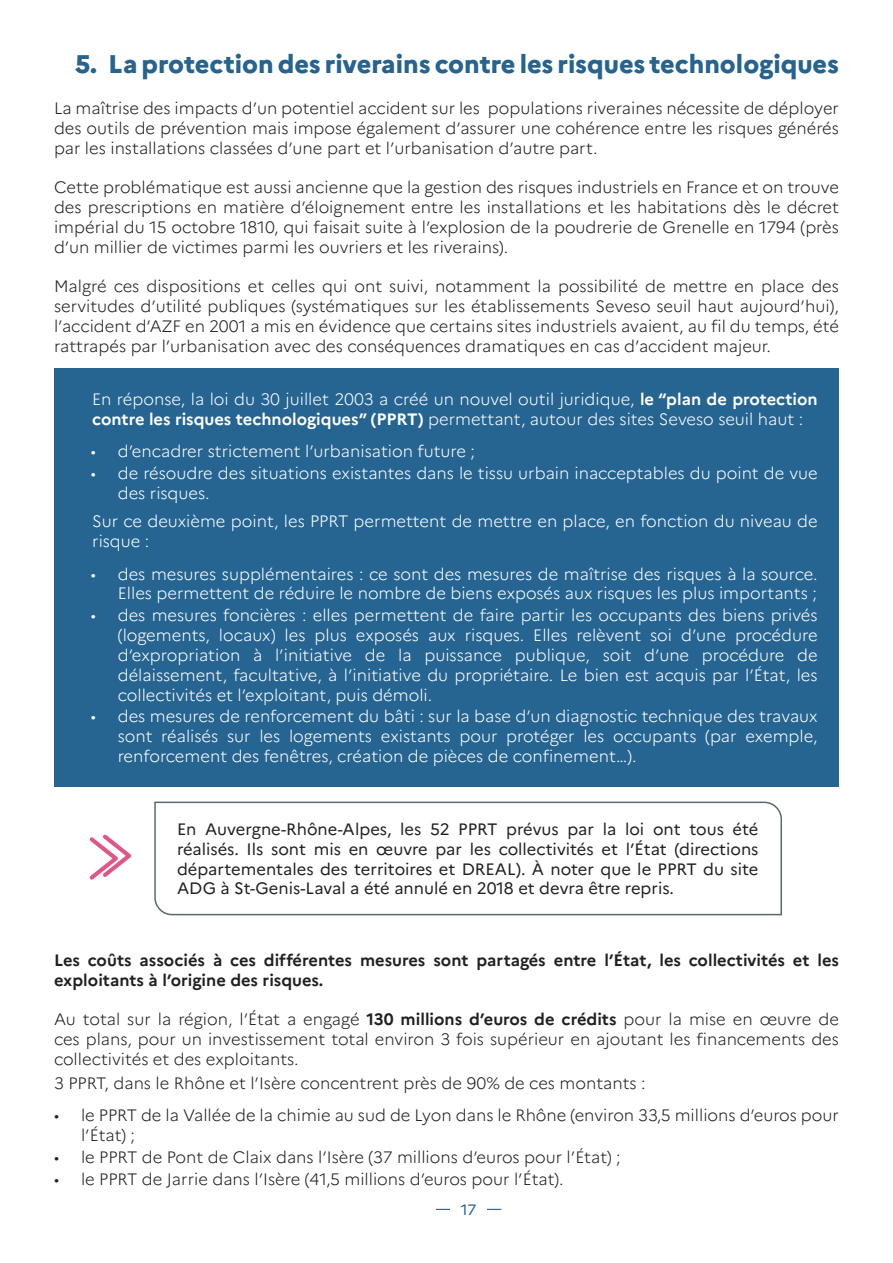
<style>
.page{position:relative;width:893px;height:1263px;background:#fff}
.page>*{position:absolute;margin:0;border:0;box-sizing:border-box;transform-origin:0 0}
.t1{font:800 25.5px "Marianne";color:#26638f}
.t2{font:300 16.5px/19.8px "Marianne";color:#231f20;text-align:justify}
.t3{font:300 16.5px/19.8px "Marianne";color:#fff}
.t4{font:16.5px/19.8px "Marianne";color:#231f20;text-align:justify}
.t5{font:700 16.5px/19.8px "Marianne";color:#231f20}
.t6{font:15px "Marianne";color:#26638f}
.s1{font-weight:700}
</style>
<div class="page">
<hr style="left:436px;top:1209px;width:65px;height:1px;background:#266592">
<div style="left:451px;top:1197px;width:36px;height:25px;background:#fff"></div>
<div style="left:54px;top:368px;width:785px;height:419px;background:#266592"></div>
<svg style="left:154px;top:801px;width:628px;height:115px"></svg>
<svg style="left:89px;top:834px;width:42px;height:46px"></svg>
<p class="t1" style="left:75px;top:44px;width:765px">5. La protection des riverains contre les risques technologiques</p>
<p class="t2" style="left:54px;top:97px;width:787px">La maîtrise des impacts d’un potentiel accident sur les populations riveraines nécessite de déployer des outils de prévention mais impose également d’assurer une cohérence entre les risques générés par les installations classées d’une part et l’urbanisation d’autre part.</p>
<p class="t2" style="left:54px;top:176px;width:786px">Cette problématique est aussi ancienne que la gestion des risques industriels en France et on trouve des prescriptions en matière d’éloignement entre les installations et les habitations dès le décret impérial du 15 octobre 1810, qui faisait suite à l’explosion de la poudrerie de Grenelle en 1794 (près d’un millier de victimes parmi les ouvriers et les riverains).</p>
<p class="t2" style="left:54px;top:275px;width:787px">Malgré ces dispositions et celles qui ont suivi, notamment la possibilité de mettre en place des servitudes d’utilité publiques (systématiques sur les établissements Seveso seuil haut aujourd’hui), l’accident d’AZF en 2001 a mis en évidence que certains sites industriels avaient, au fil du temps, été rattrapés par l’urbanisation avec des conséquences dramatiques en cas d’accident majeur.</p>
<p class="t3" style="left:92px;top:388px;width:727px">En réponse, la loi du 30 juillet 2003 a créé un nouvel outil juridique, <span class="s1">le “plan de protection contre les risques technologiques” (PPRT)</span> permettant, autour des sites Seveso seuil haut :</p>
<p class="t3" style="left:91px;top:440px;width:386px">• d’encadrer strictement l’urbanisation future ;</p>
<p class="t3" style="left:118px;top:462px;width:701px;text-indent:-27px">• de résoudre des situations existantes dans le tissu urbain inacceptables du point de vue des risques.</p>
<p class="t3" style="left:92px;top:510px;width:727px">Sur ce deuxième point, les PPRT permettent de mettre en place, en fonction du niveau de risque :</p>
<p class="t3" style="left:91px;top:562px;width:728px;text-align:right">• des mesures supplémentaires : ce sont des mesures de maîtrise des risques à la source.<br>Elles permettent de réduire le nombre de biens exposés aux risques les plus importants ;</p>
<p class="t3" style="left:118px;top:604px;width:701px;text-align:justify;text-indent:-27px">• des mesures foncières : elles permettent de faire partir les occupants des biens privés (logements, locaux) les plus exposés aux risques. Elles relèvent soi d’une procédure d’expropriation à l’initiative de la puissance publique, soit d’une procédure de délaissement, facultative, à l’initiative du propriétaire. Le bien est acquis par l’État, les collectivités et l’exploitant, puis démoli.</p>
<p class="t3" style="left:118px;top:705px;width:701px;text-align:justify;text-indent:-27px">• des mesures de renforcement du bâti : sur la base d’un diagnostic technique des travaux sont réalisés sur les logements existants pour protéger les occupants (par exemple, renforcement des fenêtres, création de pièces de confinement…).</p>
<p class="t4" style="left:177px;top:818px;width:583px">En Auvergne-Rhône-Alpes, les 52 PPRT prévus par la loi ont tous été réalisés. Ils sont mis en œuvre par les collectivités et l’État (directions départementales des territoires et DREAL). À noter que le PPRT du site ADG à St-Genis-Laval a été annulé en 2018 et devra être repris.</p>
<p class="t5" style="left:54px;top:948px;width:786px">Les coûts associés à ces différentes mesures sont partagés entre l’État, les collectivités et les exploitants à l’origine des risques.</p>
<p class="t2" style="left:54px;top:1008px;width:786px">Au total sur la région, l’État a engagé <span class="s1">130 millions d’euros de crédits</span> pour la mise en œuvre de ces plans, pour un investissement total environ 3 fois supérieur en ajoutant les financements des collectivités et des exploitants.</p>
<p class="t2" style="left:54px;top:1072px;width:593px">3 PPRT, dans le Rhône et l’Isère concentrent près de 90% de ces montants :</p>
<p class="t2" style="left:81px;top:1104px;width:759px;text-indent:-27px">• le PPRT de la Vallée de la chimie au sud de Lyon dans le Rhône (environ 33,5 millions d’euros pour l’État) ;</p>
<p class="t2" style="left:54px;top:1146px;width:568px">• le PPRT de Pont de Claix dans l’Isère (37 millions d’euros pour l’État) ;</p>
<p class="t2" style="left:54px;top:1168px;width:511px">• le PPRT de Jarrie dans l’Isère (41,5 millions d’euros pour l’État).</p>
<p class="t6" style="left:461px;top:1198px;width:17px">17</p>
</div>
